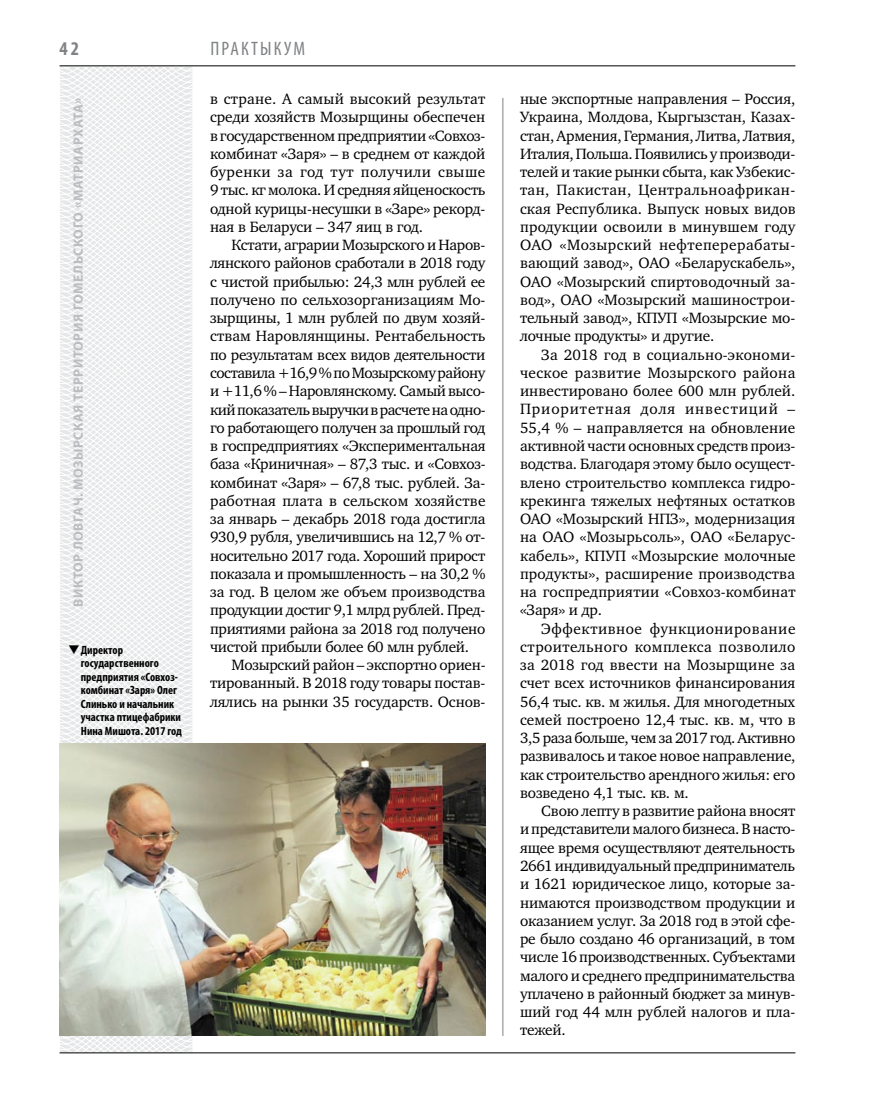
<style>
.page{position:relative;width:872px;height:1106px;background:#fff}
.page>*{position:absolute;margin:0;border:0;box-sizing:border-box;transform-origin:0 0}
.t1{font:condensed 19.5px "Myriad Pro";letter-spacing:.11em;color:#808285}
.t2{font:700 condensed 19.5px "Myriad Pro";color:#808285}
.t3{font:15.3px/18.3px "Charter C";letter-spacing:-.01em;color:#000;text-align:justify}
.t4{font:700 13.5px "Myriad Pro";letter-spacing:.04em;color:#bcbdc0}
.t5{font:700 condensed 12px/13.5px "Myriad Pro";color:#000}
</style>
<div class="page">
<svg style="left:59px;top:65px;width:192px;height:989px"></svg>
<hr style="left:502px;top:98px;width:1px;height:938px;background:#808285">
<hr style="left:60px;top:1052px;width:735px;height:1px;background:#000">
<hr style="left:60px;top:65px;width:735px;height:1px;background:#000">
<img style="left:60px;top:743px;width:425px;height:292px">
<p class="t2" style="left:60px;top:37px;width:21px">42</p>
<p class="t4" style="left:69px;top:607px;width:511px;rotate:-90deg">Виктор ЛОВГАЧ. Мозырская территория гомельского «матриархата»</p>
<p class="t5" style="left:81px;top:642px;width:103px;text-indent:-13px">❑Директор государственного предприятия «Совхоз&shy;комбинат «Заря» Олег<br>Слинько и начальник участка птицефабрики<br>Нина Мишота. 2017 год</p>
<p class="t1" style="left:210px;top:37px;width:96px">Практыкум</p>
<p class="t3" style="left:210px;top:90px;width:277px">в стране. А самый высокий результат среди хозяйств Мозырщины обеспечен в государственном предприятии «Совхоз&shy;комбинат «Заря» – в среднем от каждой буренки за год тут получили свыше 9 тыс. кг молока. И средняя яйценоскость одной курицы-несушки в «Заре» рекорд&shy;ная в Беларуси – 347 яиц в год.</p>
<p class="t3" style="left:210px;top:236px;width:277px;text-indent:21px">Кстати, аграрии Мозырского и Наров&shy;лянского районов сработали в 2018 году с чистой прибылью: 24,3 млн рублей ее получено по сельхозорганизациям Мо&shy;зырщины, 1 млн рублей по двум хозяй&shy;ствам Наровлянщины. Рентабельность по результатам всех видов деятельности составила +16,9 % по Мозырскому району и +11,6 % – Наровлянскому. Самый высо&shy;кий показатель выручки в расчете на одно&shy;го работающего получен за прошлый год в госпредприятиях «Экспериментальная база «Криничная» – 87,3 тыс. и «Совхоз&shy;комбинат «Заря» – 67,8 тыс. рублей. За&shy;работная плата в сельском хозяйстве за январь – декабрь 2018 года достигла 930,9 рубля, увеличившись на 12,7 % от&shy;носительно 2017 года. Хороший прирост показала и промышленность – на 30,2 % за год. В целом же объем производства продукции достиг 9,1 млрд рублей. Пред&shy;приятиями района за 2018 год получено чистой прибыли более 60 млн рублей.</p>
<p class="t3" style="left:210px;top:656px;width:277px;text-indent:21px">Мозырский район – экспортно ориен&shy;тированный. В 2018 году товары постав&shy;лялись на рынки 35 государств. Основ-</p>
<p class="t3" style="left:520px;top:90px;width:277px">ные экспортные направления – Россия, Украина, Молдова, Кыргызстан, Казах&shy;стан, Армения, Германия, Литва, Латвия, Италия, Польша. Появились у производи&shy;телей и такие рынки сбыта, как Узбекис&shy;тан, Пакистан, Центральноафрикан&shy;ская Республика. Выпуск новых видов продукции освоили в минувшем году ОАО «Мозырский нефтеперерабаты&shy;вающий завод», ОАО «Беларускабель», ОАО «Мозырский спиртоводочный за&shy;вод», ОАО «Мозырский машинострои&shy;тельный завод», КПУП «Мозырские мо&shy;лочные продукты» и другие.</p>
<p class="t3" style="left:520px;top:345px;width:277px;text-indent:21px">За 2018 год в социально-экономи&shy;ческое развитие Мозырского района инвестировано более 600 млн рублей.<br>Приоритетная доля инвестиций – 55,4 % – направляется на обновление активной части основных средств произ&shy;водства. Благодаря этому было осущест&shy;влено строительство комплекса гидро&shy;крекинга тяжелых нефтяных остатков ОАО «Мозырский НПЗ», модернизация на ОАО «Мозырьсоль», ОАО «Беларус&shy;кабель», КПУП «Мозырские молочные продукты», расширение производства на госпредприятии «Совхоз-комбинат «Заря» и др.</p>
<p class="t3" style="left:520px;top:619px;width:277px;text-indent:21px">Эффективное функционирование строительного комплекса позволило за 2018 год ввести на Мозырщине за счет всех источников финансирования 56,4 тыс. кв. м жилья. Для многодетных семей построено 12,4 тыс. кв. м, что в 3,5 раза больше, чем за 2017 год. Активно развивалось и такое новое направление, как строительство арендного жилья: его возведено 4,1 тыс. кв. м.</p>
<p class="t3" style="left:520px;top:802px;width:277px;text-indent:21px">Свою лепту в развитие района вносят и представители малого бизнеса. В насто&shy;ящее время осуществляют деятельность 2661 индивидуальный предприниматель и 1621 юридическое лицо, которые за&shy;нимаются производством продукции и оказанием услуг. За 2018 год в этой сфе&shy;ре было создано 46 организаций, в том числе 16 производственных. Субъектами малого и среднего предпринимательства уплачено в районный бюджет за минув&shy;ший год 44 млн рублей налогов и пла&shy;тежей.</p>
</div>
